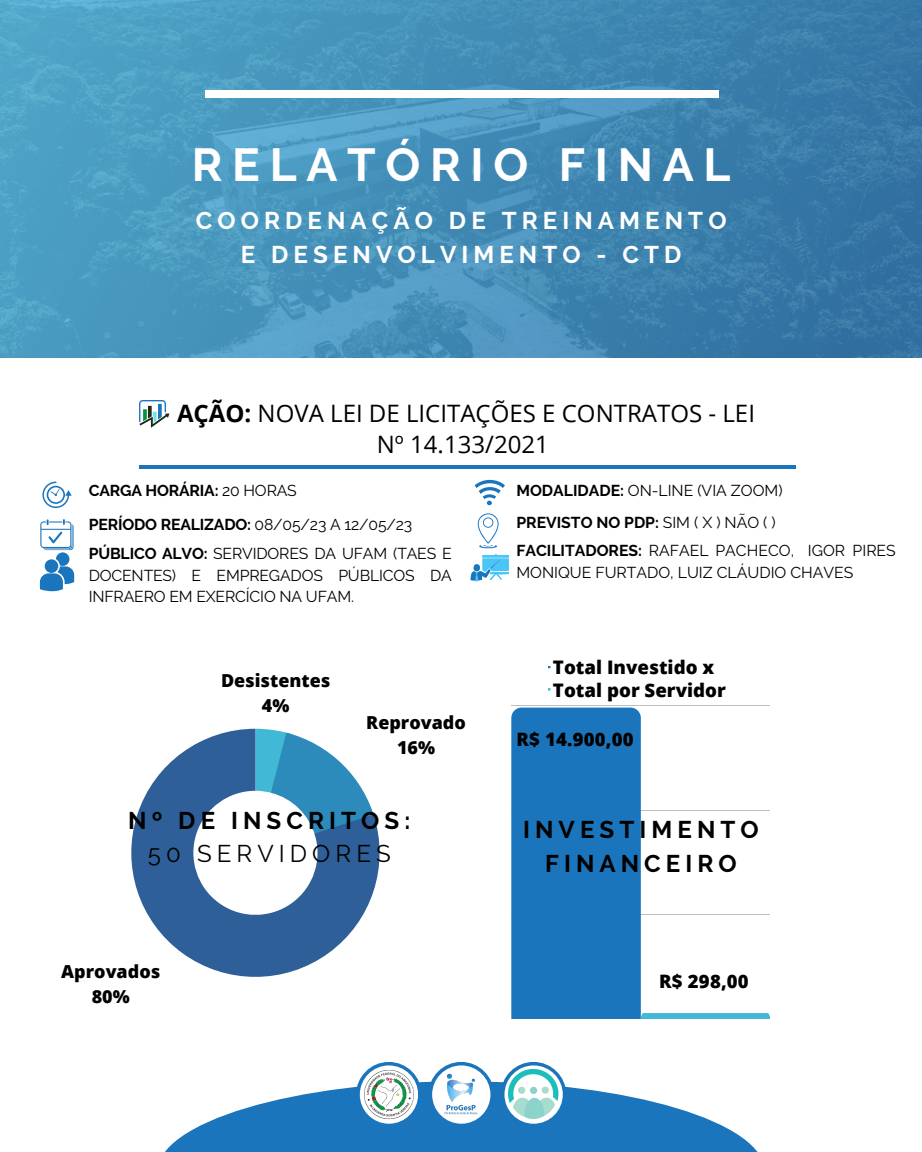
<style>
.page{position:relative;width:922px;height:1152px;background:#fff}
.page>*{position:absolute;margin:0;border:0;box-sizing:border-box;transform-origin:0 0}
.t1{font:700 46.12px "Raleway";letter-spacing:.21em;color:#fff}
.t2{font:700 24.15px "Raleway";letter-spacing:.21em;color:#fff}
.t3{font:700 24.15px "Raleway";letter-spacing:.21em;color:#000}
.t4{font:24.15px "Raleway";letter-spacing:.21em;color:#000}
.t5{font:24px/31px "Open Sans";color:#000;text-align:center}
.t6{font:800 18.67px "Open Sans";color:#000}
.t7{font:800 18.52px "Open Sans";letter-spacing:.01em;color:#000}
.t8{font:800 17.92px "Open Sans";color:#000}
.t9{font:15.75px/22px "Raleway";color:#000;text-align:justify}
.t10{font:700 15.75px "Raleway";letter-spacing:-.01em;color:#000}
.s1{font-weight:700}
.s2{font-weight:400}
</style>
<div class="page">
<svg style="left:0;top:0;width:921px;height:358px;background:#448eb7"></svg>
<div style="left:205px;top:90px;width:513px;height:7px;background:#fff"></div>
<hr style="left:139px;top:465px;width:656px;height:4px;background:#1b75bc">
<svg style="left:131px;top:729px;width:248px;height:248px"></svg>
<hr style="left:511px;top:705px;width:259px;height:1px;background:#000">
<hr style="left:511px;top:1019px;width:259px;height:1px;background:#000">
<svg style="left:511px;top:708px;width:259px;height:311px"></svg>
<svg style="left:139px;top:400px;width:30px;height:28px"></svg>
<svg style="left:42px;top:482px;width:30px;height:26px"></svg>
<svg style="left:474px;top:480px;width:31px;height:25px"></svg>
<svg style="left:477px;top:513px;width:21px;height:35px"></svg>
<svg style="left:470px;top:554px;width:39px;height:28px"></svg>
<svg style="left:165px;top:1081px;width:593px;height:71px;fill:#1b75bc"></svg>
<div style="left:356px;top:1062px;width:65px;height:65px;background:#1b75bc;border-radius:50%"></div>
<svg style="left:360px;top:1065px;width:58px;height:59px"></svg>
<div style="left:428px;top:1062px;width:66px;height:65px;background:#1b75bc;border-radius:50%"></div>
<div style="left:432px;top:1065px;width:58px;height:59px;background:#fff;border-radius:50%"></div>
<div style="left:500px;top:1062px;width:66px;height:65px;background:#1b75bc;border-radius:50%"></div>
<svg style="left:504px;top:1065px;width:58px;height:59px"></svg>
<img style="left:509px;top:1069px;width:49px;height:51px">
<img style="left:444px;top:1073px;width:33px;height:42px">
<img style="left:364px;top:1071px;width:49px;height:51px">
<svg style="left:40px;top:519px;width:34px;height:72px"></svg>
<p class="t1" style="left:192px;top:137px;width:540px">RELATÓRIO FINAL</p>
<p class="t2" style="left:196px;top:206px;width:532px">COORDENAÇÃO DE TREINAMENTO</p>
<p class="t2" style="left:241px;top:240px;width:442px">E DESENVOLVIMENTO - CTD</p>
<p class="t5" style="left:177px;top:397px;width:579px"><span class="s1">AÇÃO:</span> NOVA LEI DE LICITAÇÕES E CONTRATOS - LEI<br>Nº 14.133/2021</p>
<p class="t10" style="left:89px;top:481px;width:209px">CARGA HORÁRIA: <span class="s2">20 HORAS</span></p>
<p class="t10" style="left:89px;top:515px;width:325px">PERÍODO REALIZADO: <span class="s2">08/05/23 A 12/05/23</span></p>
<p class="t9" style="left:89px;top:542px;width:364px"><span class="s1">PÚBLICO ALVO:</span> SERVIDORES DA UFAM (TAES E DOCENTES) E EMPREGADOS PÚBLICOS DA INFRAERO EM EXERCÍCIO NA UFAM.</p>
<p class="t9" style="left:516px;top:480px;width:268px"><span class="s1">MODALIDADE:</span> ON-LINE (VIA ZOOM)</p>
<p class="t10" style="left:516px;top:513px;width:261px">PREVISTO NO PDP: <span class="s2">SIM ( X ) NÃO ( )</span></p>
<p class="t9" style="left:516px;top:539px;width:381px;line-height:22.5px"><span class="s1">FACILITADORES:</span> RAFAEL PACHECO, IGOR PIRES<br>MONIQUE FURTADO, LUIZ CLÁUDIO CHAVES</p>
<p class="t8" style="left:221px;top:668px;width:111px">Desistentes</p>
<p class="t8" style="left:262px;top:693px;width:29px">4%</p>
<p class="t8" style="left:366px;top:710px;width:101px">Reprovado</p>
<p class="t8" style="left:397px;top:735px;width:39px">16%</p>
<p class="t3" style="left:128px;top:806px;width:284px">Nº DE INSCRITOS:</p>
<p class="t4" style="left:148px;top:840px;width:244px">50 SERVIDORES</p>
<p class="t8" style="left:61px;top:959px;width:100px">Aprovados</p>
<p class="t8" style="left:92px;top:984px;width:39px">80%</p>
<p class="t6" style="left:553px;top:654px;width:163px">Total Investido x</p>
<p class="t6" style="left:553px;top:677px;width:174px">Total por Servidor</p>
<p class="t7" style="left:516px;top:726px;width:119px">R$ 14.900,00</p>
<p class="t3" style="left:523px;top:815px;width:237px">INVESTIMENTO</p>
<p class="t3" style="left:545px;top:849px;width:193px">FINANCEIRO</p>
<p class="t7" style="left:659px;top:969px;width:91px">R$ 298,00</p>
</div>
